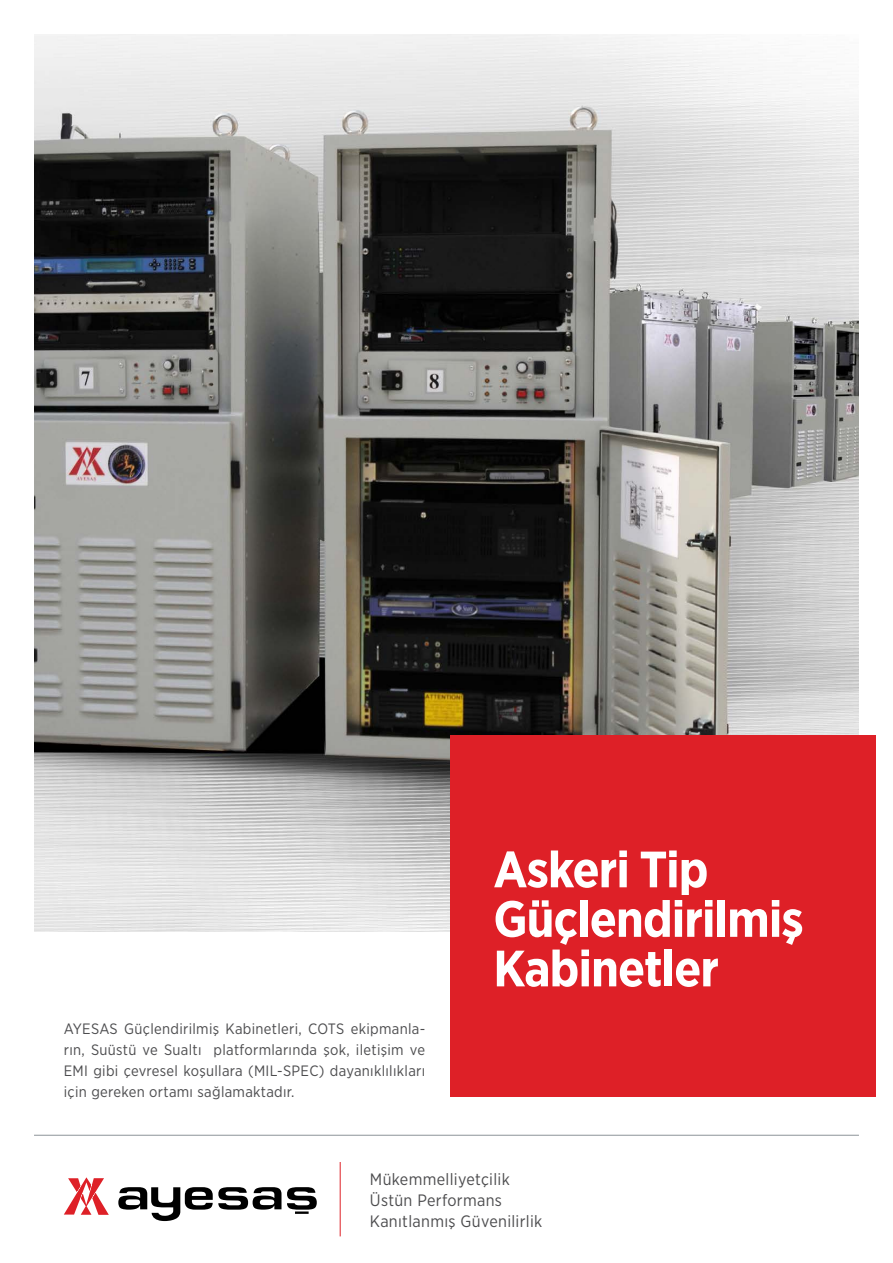
<style>
.page{position:relative;width:893px;height:1263px;background:#fff}
.page>*{position:absolute;margin:0;border:0;box-sizing:border-box;transform-origin:0 0}
.t1{font:700 51px/49.5px "Gotham Narrow";letter-spacing:-.02em;color:#fff}
.t2{font:16.5px/21px "Gotham Narrow";letter-spacing:.02em;color:#4d4d4f}
.t3{font:15px/21px "Gotham Narrow";letter-spacing:.02em;color:#4d4d4f;text-align:justify}
</style>
<div class="page">
<img style="left:34px;top:34px;width:825px;height:897px">
<div style="left:451px;top:736px;width:425px;height:361px;background:#de2027"></div>
<svg style="left:118px;top:1187px;width:199px;height:34px"></svg>
<svg style="left:64px;top:1177px;width:45px;height:38px"></svg>
<hr style="left:340px;top:1162px;width:1px;height:74px;background:#de2027">
<hr style="left:34px;top:1135px;width:825px;height:1px;background:#8d9398">
<p class="t3" style="left:64px;top:1018px;width:363px">AYESAS Güçlendirilmiş Kabinetleri, COTS ekipmanla&shy;rın, Suüstü ve Sualtı platformlarında şok, iletişim ve EMI gibi çevresel koşullara (MIL-SPEC) dayanıklılıkları için gereken ortamı sağlamaktadır.</p>
<h1 class="t1" style="left:493px;top:844px;width:312px">Askeri Tip<br>Güçlendirilmiş<br>Kabinetler</h1>
<p class="t2" style="left:370px;top:1168px;width:174px">Mükemmelliyetçilik<br>Üstün Performans<br>Kanıtlanmış Güvenilirlik</p>
</div>
